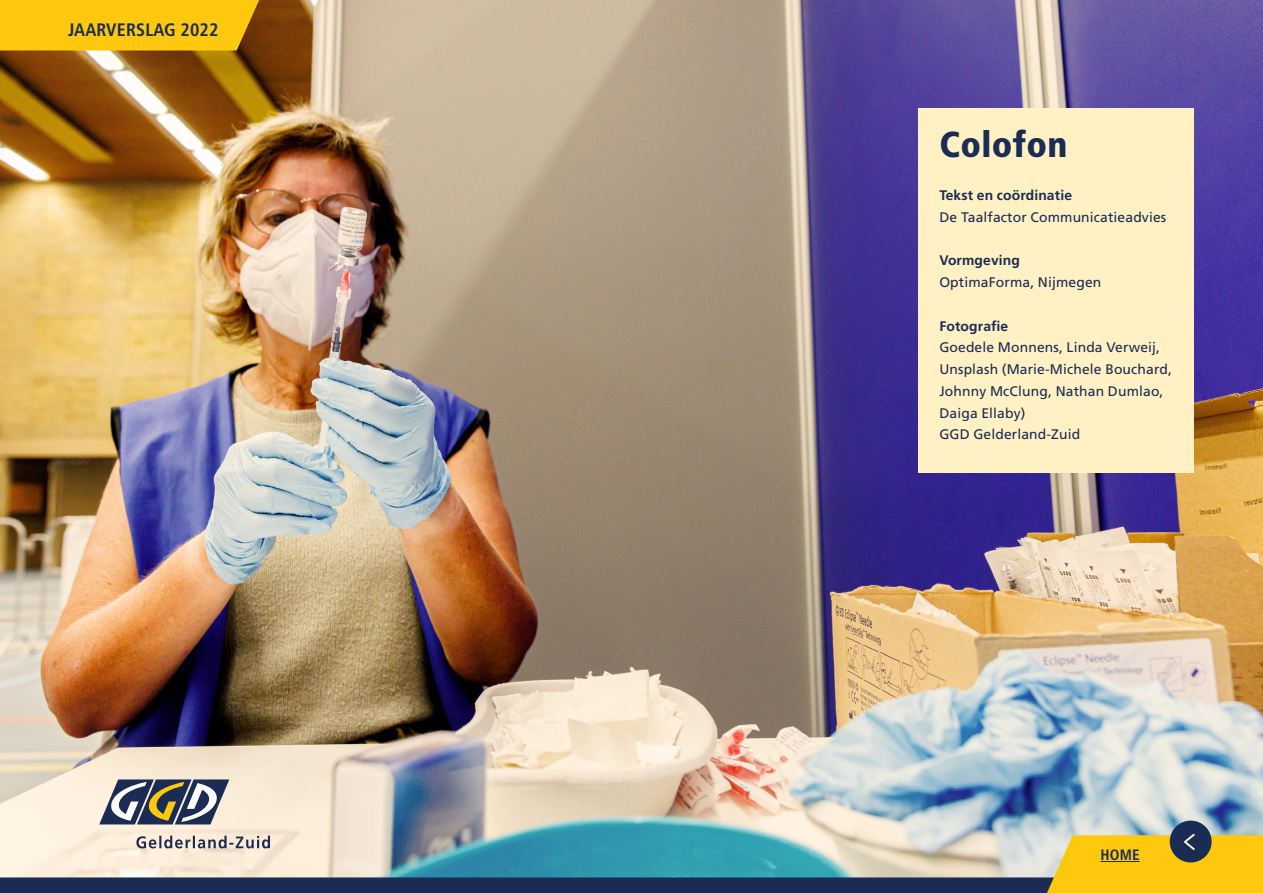
<style>
.page{position:relative;width:1263px;height:893px;background:#fff}
.page>*{position:absolute;margin:0;border:0;box-sizing:border-box;transform-origin:0 0}
.GGD_hoofdkop_H2{font:900 condensed 36px "Frutiger LT Std";letter-spacing:.01em;color:#1a2c54}
.t1{font:700 condensed 18px "Frutiger LT Std";letter-spacing:.01em;color:#1a2c54}
.t2{font:700 condensed 15px "Frutiger LT Std";color:#1a2c54}
.GGD_plat{font:13.8px/21.8px "Frutiger LT Std";letter-spacing:.01em;color:#1a2c54}
.GGD_plat-2{font:700 13.8px "Frutiger LT Std";letter-spacing:.01em;color:#1a2c54}
</style>
<div class="page">
<img style="left:0;top:0;width:1263px;height:833px">
<div style="left:1170px;top:821px;width:41px;height:41px;background:#1a2c54;border-radius:50%"></div>
<div style="left:1170px;top:821px;width:41px;height:41px;border:2px solid #1a2c54;border-radius:50%"></div>
<div style="left:918px;top:108px;width:275px;height:364px;background:#fff1c3"></div>
<svg style="left:99px;top:779px;width:130px;height:45px;background:#797d82"></svg>
<div style="left:0;top:0;width:259px;height:50px;background:#fec80f"></div>
<svg style="left:0;top:833px;width:1263px;height:60px;background:#91a18f"></svg>
<h2 class="t1" style="left:68px;top:19px;width:152px">JAARVERSLAG 2022</h2>
<h2 class="GGD_hoofdkop_H2" style="left:939px;top:123px;width:130px">Colofon</h2>
<p class="GGD_plat-2" style="left:939px;top:187px;width:134px">Tekst en coördinatie</p>
<p class="GGD_plat" style="left:939px;top:206px;width:228px">De Taalfactor Communicatieadvies</p>
<p class="GGD_plat-2" style="left:939px;top:253px;width:82px">Vormgeving</p>
<p class="GGD_plat" style="left:939px;top:272px;width:163px">OptimaForma, Nijmegen</p>
<p class="GGD_plat-2" style="left:939px;top:318px;width:70px">Fotografie</p>
<p class="GGD_plat" style="left:939px;top:337px;width:234px">Goedele Monnens, Linda Verweij,<br>Unsplash (Marie-Michele Bouchard,<br>Johnny McClung, Nathan Dumlao,<br>Daiga Ellaby)</p>
<p class="GGD_plat" style="left:939px;top:424px;width:142px">GGD Gelderland-Zuid</p>
<p class="t2" style="left:1100px;top:846px;width:41px">HOME</p>
</div>
